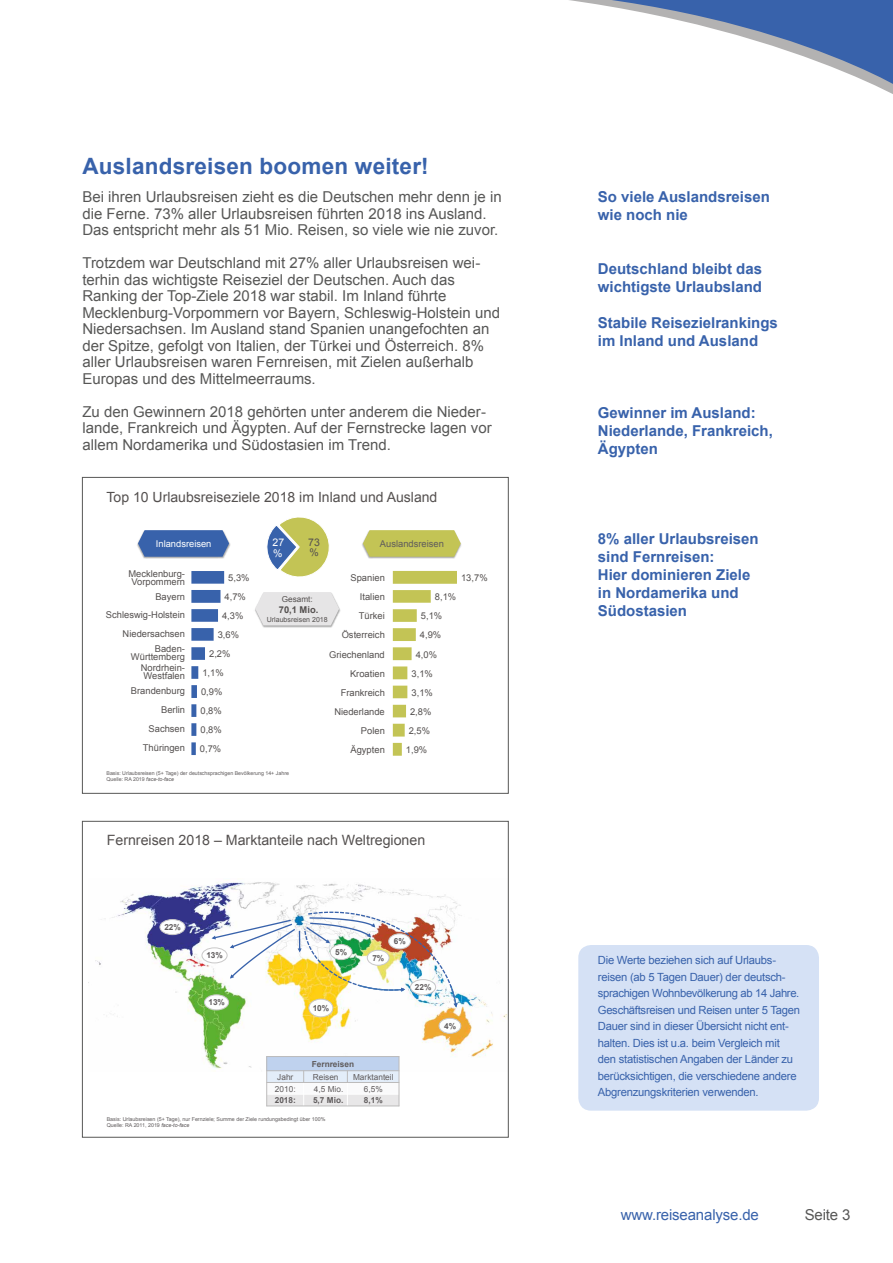
<style>
.page{position:relative;width:893px;height:1263px;background:#fff}
.page>*{position:absolute;margin:0;border:0;box-sizing:border-box;transform-origin:0 0}
.t1{font:700 22.5px "Arial";letter-spacing:.01em;color:#3862ab}
.t2{font:15px/16.5px "Arial";color:#575756}
.t3{font:700 15px/18px "Arial";color:#3862ab}
.t4{font:15px "Arial";letter-spacing:-.01em;color:#3862ab}
.t5{font:14.25px "Arial";color:#54504f}
.t6{font:14.1px "Arial";color:#54504f}
.t7{font:11.25px/16.5px "Arial";letter-spacing:-.02em;color:#3862ab}
.t8{font:10.5px "Arial";color:#fff}
.t9{font:10.5px/9.9px "Arial";color:#54504f}
.t10{font:9.3px/18.9px "Arial";color:#54504f;text-align:right}
.t11{font:9.3px "Arial";color:#5f5b5c}
.t12{font:9.3px "Arial";color:#fff}
.t13{font:700 9.3px "Arial";color:#54504f}
.t14{font:700 8.25px "Arial";color:#5f5b5c}
.t15{font:8.25px "Arial";color:#5f5b5c}
.t16{font:8.25px "Arial";color:#54504f}
.t17{font:7.05px "Arial";color:#54504f}
.t18{font:5.25px/5.8px "Arial";color:#5f5b5c}
.s1{font-style:italic}
</style>
<div class="page">
<div style="left:578px;top:945px;width:241px;height:166px;background:#d5e1f5;border-radius:13px"></div>
<svg style="left:569px;top:0;width:324px;height:94px"></svg>
<svg style="left:191px;top:571px;width:33px;height:184px"></svg>
<svg style="left:393px;top:571px;width:64px;height:185px"></svg>
<img style="left:262px;top:607px;width:79px;height:21px">
<img style="left:263px;top:625px;width:68px;height:3px">
<svg style="left:255px;top:592px;width:84px;height:33px;background:#e7e6e7"></svg>
<img style="left:362px;top:543px;width:93px;height:16px">
<svg style="left:363px;top:530px;width:98px;height:27px;background:#c6c761"></svg>
<img style="left:137px;top:542px;width:94px;height:17px">
<svg style="left:138px;top:530px;width:91px;height:27px;background:#466daf"></svg>
<svg style="left:267px;top:517px;width:63px;height:60px"></svg>
<div style="left:82px;top:477px;width:427px;height:317px;border:1px solid #575756"></div>
<img style="left:95px;top:882px;width:412px;height:187px">
<div style="left:439px;top:1018px;width:22px;height:15px;background:#fdfefe;border-radius:50%"></div>
<div style="left:439px;top:1018px;width:22px;height:16px;border:1px solid #c9c8c8;border-radius:50%"></div>
<div style="left:205px;top:995px;width:24px;height:15px;background:#fdfefe;border-radius:50%"></div>
<div style="left:204px;top:994px;width:25px;height:16px;border:1px solid #c9c8c8;border-radius:50%"></div>
<div style="left:202px;top:948px;width:25px;height:15px;background:#fff;border-radius:50%"></div>
<div style="left:202px;top:947px;width:26px;height:16px;border:1px solid #c9c8c8;border-radius:50%"></div>
<div style="left:160px;top:919px;width:25px;height:16px;background:#fdfefe;border-radius:50%"></div>
<div style="left:159px;top:919px;width:27px;height:16px;border:1px solid #c9c8c8;border-radius:50%"></div>
<div style="left:309px;top:999px;width:24px;height:18px;background:#fdfefe;border-radius:50%"></div>
<div style="left:308px;top:999px;width:25px;height:18px;border:1px solid #c9c8c8;border-radius:50%"></div>
<img style="left:211px;top:911px;width:247px;height:97px">
<div style="left:267px;top:1056px;width:132px;height:15px;background:#bfd2ee"></div>
<div style="left:267px;top:1071px;width:37px;height:11px;background:#e3edf9"></div>
<div style="left:304px;top:1071px;width:43px;height:11px;background:#e3edf9"></div>
<div style="left:347px;top:1071px;width:52px;height:11px;background:#e3edf9"></div>
<div style="left:267px;top:1082px;width:37px;height:12px;background:#fafafb"></div>
<div style="left:304px;top:1082px;width:43px;height:12px;background:#fafafb"></div>
<div style="left:347px;top:1082px;width:52px;height:12px;background:#fafafb"></div>
<div style="left:267px;top:1094px;width:37px;height:12px;background:#e8e7e8"></div>
<div style="left:304px;top:1094px;width:43px;height:12px;background:#e8e7e8"></div>
<div style="left:347px;top:1094px;width:52px;height:12px;background:#e8e7e8"></div>
<svg style="left:303px;top:1071px;width:1px;height:35px"></svg>
<svg style="left:347px;top:1071px;width:1px;height:35px"></svg>
<hr style="left:266px;top:1070px;width:133px;height:1px;background:#bcbbbb">
<hr style="left:266px;top:1082px;width:133px;height:1px;background:#bcbbbb">
<hr style="left:266px;top:1094px;width:133px;height:1px;background:#fff">
<hr style="left:266px;top:1056px;width:1px;height:50px;background:#bcbbbb">
<hr style="left:399px;top:1056px;width:1px;height:50px;background:#bcbbbb">
<hr style="left:266px;top:1056px;width:133px;height:1px;background:#bcbbbb">
<hr style="left:266px;top:1106px;width:133px;height:1px;background:#bcbbbb">
<div style="left:82px;top:821px;width:427px;height:316px;border:1px solid #575756"></div>
<h1 class="t1" style="left:82px;top:151px;width:348px">Auslandsreisen boomen weiter!</h1>
<p class="t2" style="left:82px;top:189px;width:421px">Bei ihren Urlaubsreisen zieht es die Deutschen mehr denn je in die Ferne. 73% aller Urlaubsreisen führten 2018 ins Ausland.<br>Das entspricht mehr als 51 Mio. Reisen, so viele wie nie zuvor.</p>
<p class="t2" style="left:82px;top:255px;width:419px">Trotzdem war Deutschland mit 27% aller Urlaubsreisen wei&shy;terhin das wichtigste Reiseziel der Deutschen. Auch das Ranking der Top-Ziele 2018 war stabil. Im Inland führte Mecklenburg-Vorpommern vor Bayern, Schleswig-Holstein und Niedersachsen. Im Ausland stand Spanien unangefochten an der Spitze, gefolgt von Italien, der Türkei und Österreich. 8% aller Urlaubsreisen waren Fernreisen, mit Zielen außerhalb Europas und des Mittelmeerraums.</p>
<p class="t2" style="left:82px;top:403px;width:411px">Zu den Gewinnern 2018 gehörten unter anderem die Nieder&shy;lande, Frankreich und Ägypten. Auf der Fernstrecke lagen vor allem Nordamerika und Südostasien im Trend.</p>
<p class="t6" style="left:106px;top:488px;width:332px">Top 10 Urlaubsreiseziele 2018 im Inland und Ausland</p>
<p class="t12" style="left:156px;top:538px;width:57px">Inlandsreisen</p>
<p class="t8" style="left:273px;top:535px;width:13px">27</p>
<p class="t11" style="left:380px;top:538px;width:65px">Auslandsreisen</p>
<p class="t8" style="left:273px;top:546px;width:11px">%</p>
<p class="t9" style="left:308px;top:537px;width:13px">73 %</p>
<p class="t10" style="left:128px;top:569px;width:58px;line-height:8.2px;text-align:center">Mecklenburg-<br>Vorpommern</p>
<p class="t10" style="left:106px;top:587px;width:81px">Bayern<br>Schleswig-Holstein<br>Niedersachsen</p>
<p class="t10" style="left:131px;top:645px;width:56px;line-height:8.2px">Baden-<br>Württemberg</p>
<p class="t10" style="left:141px;top:664px;width:46px;line-height:8.2px;text-align:left">Nordrhein-<br>Westfalen</p>
<p class="t10" style="left:131px;top:681px;width:56px">Brandenburg<br>Berlin<br>Sachsen<br>Thüringen</p>
<p class="t10" style="left:461px;top:568px;width:28px">13,7%</p>
<p class="t10" style="left:351px;top:568px;width:36px">Spanien</p>
<p class="t10" style="left:228px;top:568px;width:23px">5,3%</p>
<p class="t10" style="left:225px;top:587px;width:23px">4,7%</p>
<p class="t10" style="left:435px;top:588px;width:23px">8,1%</p>
<p class="t10" style="left:360px;top:588px;width:26px">Italien</p>
<p class="t16" style="left:282px;top:594px;width:32px">Gesamt:</p>
<p class="t13" style="left:279px;top:603px;width:41px">70,1 Mio.</p>
<p class="t17" style="left:267px;top:615px;width:62px">Urlaubsreisen 2018</p>
<p class="t10" style="left:222px;top:606px;width:23px">4,3%</p>
<p class="t10" style="left:421px;top:607px;width:23px">5,1%</p>
<p class="t10" style="left:359px;top:607px;width:28px">Türkei</p>
<p class="t10" style="left:342px;top:626px;width:45px">Österreich</p>
<p class="t10" style="left:218px;top:626px;width:23px">3,6%</p>
<p class="t10" style="left:420px;top:626px;width:23px">4,9%</p>
<p class="t10" style="left:209px;top:645px;width:23px">2,2%</p>
<p class="t10" style="left:416px;top:645px;width:23px">4,0%</p>
<p class="t10" style="left:329px;top:645px;width:57px">Griechenland</p>
<p class="t10" style="left:202px;top:664px;width:23px">1,1%</p>
<p class="t10" style="left:411px;top:664px;width:23px">3,1%</p>
<p class="t10" style="left:350px;top:664px;width:36px">Kroatien</p>
<p class="t10" style="left:201px;top:683px;width:23px">0,9%</p>
<p class="t10" style="left:411px;top:683px;width:23px">3,1%</p>
<p class="t10" style="left:341px;top:683px;width:46px">Frankreich</p>
<p class="t10" style="left:200px;top:702px;width:23px">0,8%</p>
<p class="t10" style="left:410px;top:702px;width:23px">2,8%</p>
<p class="t10" style="left:334px;top:702px;width:52px">Niederlande</p>
<p class="t10" style="left:200px;top:721px;width:23px">0,8%</p>
<p class="t10" style="left:409px;top:721px;width:23px">2,5%</p>
<p class="t10" style="left:361px;top:721px;width:25px">Polen</p>
<p class="t10" style="left:351px;top:740px;width:36px">Ägypten</p>
<p class="t10" style="left:200px;top:740px;width:23px">0,7%</p>
<p class="t10" style="left:406px;top:740px;width:23px">1,9%</p>
<p class="t18" style="left:106px;top:770px;width:184px">Basis: Urlaubsreisen (5+ Tage) der deutschsprachigen Bevölkerung 14+ Jahre<br>Quelle: RA 2019 <span class="s1">face-to-face</span></p>
<p class="t5" style="left:107px;top:830px;width:320px">Fernreisen 2018 – Marktanteile nach Weltregionen</p>
<p class="t14" style="left:164px;top:922px;width:18px">22%</p>
<p class="t14" style="left:335px;top:947px;width:13px">5%</p>
<p class="t14" style="left:206px;top:950px;width:18px">13%</p>
<p class="t14" style="left:372px;top:952px;width:13px">7%</p>
<p class="t14" style="left:208px;top:997px;width:18px">13%</p>
<p class="t14" style="left:313px;top:1003px;width:18px">10%</p>
<p class="t14" style="left:394px;top:936px;width:13px">6%</p>
<p class="t14" style="left:415px;top:982px;width:18px">22%</p>
<p class="t14" style="left:312px;top:1058px;width:44px">Fernreisen</p>
<p class="t15" style="left:277px;top:1071px;width:18px">Jahr</p>
<p class="t15" style="left:313px;top:1071px;width:27px">Reisen</p>
<p class="t15" style="left:353px;top:1071px;width:42px">Marktanteil</p>
<p class="t15" style="left:275px;top:1083px;width:22px">2010:</p>
<p class="t15" style="left:314px;top:1083px;width:31px">4,5 Mio.</p>
<p class="t15" style="left:364px;top:1083px;width:20px">6,5%</p>
<p class="t14" style="left:275px;top:1095px;width:23px">2018:</p>
<p class="t14" style="left:313px;top:1095px;width:32px">5,7 Mio.</p>
<p class="t14" style="left:364px;top:1095px;width:20px">8,1%</p>
<p class="t18" style="left:107px;top:1116px;width:220px">Basis: Urlaubsreisen (5+ Tage), nur Fernziele; Summe der Ziele rundungsbedingt über 100%<br>Quelle: RA 2011, 2019 <span class="s1">face-to-face</span></p>
<p class="t14" style="left:444px;top:1020px;width:13px">4%</p>
<p class="t3" style="left:598px;top:188px;width:174px">So viele Auslandsreisen wie noch nie</p>
<p class="t3" style="left:598px;top:260px;width:166px">Deutschland bleibt das wichtigste Urlaubsland</p>
<p class="t3" style="left:598px;top:314px;width:182px">Stabile Reisezielrankings im Inland und Ausland</p>
<p class="t3" style="left:598px;top:404px;width:177px">Gewinner im Ausland:<br>Niederlande, Frankreich,<br>Ägypten</p>
<p class="t3" style="left:598px;top:530px;width:162px">8% aller Urlaubsreisen sind Fernreisen:<br>Hier dominieren Ziele in Nordamerika und<br>Südostasien</p>
<p class="t7" style="left:598px;top:952px;width:204px">Die Werte beziehen sich auf Urlaubs&shy;reisen (ab 5 Tagen Dauer) der deutsch&shy;sprachigen Wohnbevölkerung ab 14 Jahre.<br>Geschäftsreisen und Reisen unter 5 Tagen Dauer sind in dieser Übersicht nicht ent&shy;halten. Dies ist u.a. beim Vergleich mit den statistischen Angaben der Länder zu berücksichtigen, die verschiedene andere Abgrenzungskriterien verwenden.</p>
<p class="t4" style="left:621px;top:1205px;width:140px">www.reiseanalyse.de</p>
<p class="t2" style="left:805px;top:1207px;width:47px">Seite 3</p>
</div>
